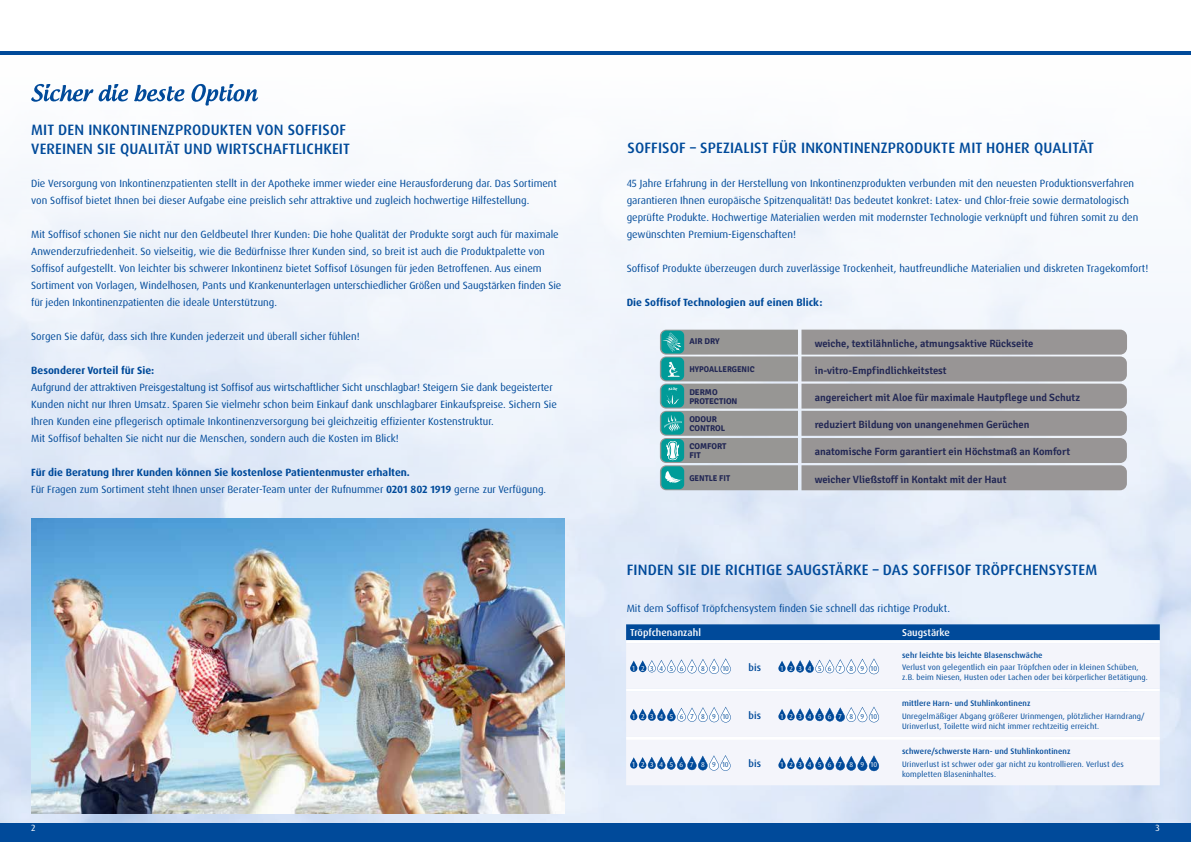
<style>
.page{position:relative;width:1191px;height:842px;background:#fff}
.page>*{position:absolute;margin:0;border:0;box-sizing:border-box;transform-origin:0 0}
.t1{font:500 15px/19px "Dax OT";letter-spacing:.01em;color:#004a9a}
.t2{font:10.5px/17px "Dax OT";color:#004a9a}
.t3{font:600 10.5px "Signika";color:#222754}
.t4{font:700 10.5px "Dax OT";color:#004a9a}
.t5{font:500 10px "Dax OT";color:#fff}
.t6{font:500 10px "Dax OT";letter-spacing:.005em;color:#004a9a}
.t7{font:9px "Dax OT";color:#fff}
.t8{font:700 8.4px/9px "Signika";color:#222754}
.t9{font:700 8.4px "Signika";color:#222754;scale:.95 1}
.t10{font:8px/10px "Dax OT";letter-spacing:.015em;color:#004a9a}
.t11{font:500 8px "Dax OT";letter-spacing:.015em;color:#004a9a}
.t12{font:7.1px "Dax OT";letter-spacing:.88em;color:#004a9a}
.t13{font:7.1px "Dax OT";letter-spacing:.88em;color:#fff}
.s1{font-weight:700}
.s2{color:#fff}
.s3{color:#004a9a}
</style>
<div class="page">
<hr style="left:0;top:51px;width:1191px;height:3px;background:#004a9a">
<div style="left:0;top:814px;width:1191px;height:28px;background:#004a9a"></div>
<img style="left:0;top:54px;width:1191px;height:769px">
<img style="left:31px;top:519px;width:533px;height:295px">
<svg style="left:31px;top:84px;width:227px;height:22px"></svg>
<div style="left:626px;top:624px;width:533px;height:16px;background:#004a9a"></div>
<svg style="left:626px;top:640px;width:533px;height:3px"></svg>
<div style="left:626px;top:643px;width:533px;height:142px;background:#f4f5fb"></div>
<svg style="left:630px;top:658px;width:101px;height:16px"></svg>
<svg style="left:630px;top:707px;width:101px;height:15px"></svg>
<svg style="left:630px;top:755px;width:100px;height:16px"></svg>
<svg style="left:660px;top:330px;width:467px;height:160px;background:#989c9d"></svg>
<svg style="left:778px;top:658px;width:101px;height:16px"></svg>
<svg style="left:778px;top:755px;width:101px;height:16px"></svg>
<svg style="left:778px;top:706px;width:101px;height:16px"></svg>
<h1 class="t1" style="left:31px;top:120px;width:320px">MIT DEN INKONTINENZPRODUKTEN VON SOFFISOF<br>VEREINEN SIE QUALITÄT UND WIRTSCHAFTLICHKEIT</h1>
<p class="t2" style="left:31px;top:175px;width:527px">Die Versorgung von Inkontinenzpatienten stellt in der Apotheke immer wieder eine Herausforderung dar. Das Sortiment von Soffisof bietet Ihnen bei dieser Aufgabe eine preislich sehr attraktive und zugleich hochwertige Hilfestellung.</p>
<p class="t2" style="left:31px;top:226px;width:532px">Mit Soffisof schonen Sie nicht nur den Geldbeutel Ihrer Kunden: Die hohe Qualität der Produkte sorgt auch für maximale Anwenderzufriedenheit. So vielseitig, wie die Bedürfnisse Ihrer Kunden sind, so breit ist auch die Produktpalette von Soffisof aufgestellt. Von leichter bis schwerer Inkontinenz bietet Soffisof Lösungen für jeden Betroffenen. Aus einem Sortiment von Vorlagen, Windelhosen, Pants und Krankenunterlagen unterschiedlicher Größen und Saugstärken finden Sie für jeden Inkontinenzpatienten die ideale Unterstützung.</p>
<p class="t2" style="left:31px;top:328px;width:330px">Sorgen Sie dafür, dass sich Ihre Kunden jederzeit und überall sicher fühlen!</p>
<p class="t4" style="left:31px;top:364px;width:125px">Besonderer Vorteil für Sie:</p>
<p class="t2" style="left:31px;top:379px;width:527px">Aufgrund der attraktiven Preisgestaltung ist Soffisof aus wirtschaftlicher Sicht unschlagbar! Steigern Sie dank begeisterter Kunden nicht nur Ihren Umsatz. Sparen Sie vielmehr schon beim Einkauf dank unschlagbarer Einkaufspreise. Sichern Sie Ihren Kunden eine pflegerisch optimale Inkontinenzversorgung bei gleichzeitig effizienter Kostenstruktur.<br>Mit Soffisof behalten Sie nicht nur die Menschen, sondern auch die Kosten im Blick!</p>
<p class="t2" style="left:31px;top:464px;width:516px"><span class="s1">Für die Beratung Ihrer Kunden können Sie kostenlose Patientenmuster erhalten.<br></span>Für Fragen zum Sortiment steht Ihnen unser Berater-Team unter der Rufnummer <span class="s1">0201 802 1919</span> gerne zur Verfügung.</p>
<h1 class="t1" style="left:627px;top:138px;width:468px">SOFFISOF – SPEZIALIST FÜR INKONTINENZPRODUKTE MIT HOHER QUALITÄT</h1>
<p class="t2" style="left:626px;top:175px;width:513px">45 Jahre Erfahrung in der Herstellung von Inkontinenzprodukten verbunden mit den neuesten Produktionsverfahren garantieren Ihnen europäische Spitzenqualität! Das bedeutet konkret: Latex- und Chlor-freie sowie dermatologisch geprüfte Produkte. Hochwertige Materialien werden mit modernster Technologie verknüpft und führen somit zu den gewünschten Premium-Eigenschaften!</p>
<p class="t2" style="left:626px;top:260px;width:523px">Soffisof Produkte überzeugen durch zuverlässige Trockenheit, hautfreundliche Materialien und diskreten Tragekomfort!</p>
<p class="t4" style="left:626px;top:296px;width:197px">Die Soffisof Technologien auf einen Blick:</p>
<p class="t8" style="left:689px;top:337px;width:32px">AIR DRY</p>
<p class="t9" style="left:689px;top:364px;width:75px">HYPOALLERGENIC*</p>
<p class="t8" style="left:689px;top:388px;width:50px">DERMO<br>PROTECTION</p>
<p class="t8" style="left:689px;top:442px;width:39px">COMFORT<br>FIT</p>
<p class="t8" style="left:689px;top:415px;width:37px">ODOUR<br>CONTROL</p>
<p class="t3" style="left:814px;top:337px;width:220px">weiche, textilähnliche, atmungsaktive Rückseite</p>
<p class="t3" style="left:814px;top:364px;width:133px">in-vitro-Empfindlichkeitstest</p>
<p class="t3" style="left:814px;top:391px;width:267px">angereichert mit Aloe für maximale Hautpflege und Schutz</p>
<p class="t3" style="left:814px;top:419px;width:216px">reduziert Bildung von unangenehmen Gerüchen</p>
<p class="t3" style="left:814px;top:446px;width:257px">anatomische Form garantiert ein Höchstmaß an Komfort</p>
<p class="t9" style="left:689px;top:473px;width:44px">GENTLE FIT</p>
<p class="t3" style="left:814px;top:473px;width:193px">weicher Vließstoff in Kontakt mit der Haut</p>
<h1 class="t1" style="left:627px;top:561px;width:472px">FINDEN SIE DIE RICHTIGE SAUGSTÄRKE – DAS SOFFISOF TRÖPFCHENSYSTEM</h1>
<p class="t2" style="left:626px;top:600px;width:325px">Mit dem Soffisof Tröpfchensystem finden Sie schnell das richtige Produkt.</p>
<p class="t5" style="left:630px;top:626px;width:72px">Tröpfchenanzahl</p>
<p class="t5" style="left:902px;top:626px;width:49px">Saugstärke</p>
<p class="t12" style="left:632px;top:663px;width:98px"><span class="s2">12</span>34567 8 910</p>
<p class="t11" style="left:902px;top:650px;width:142px">sehr leichte bis leichte Blasenschwäche</p>
<p class="t10" style="left:902px;top:663px;width:247px">Verlust von gelegentlich ein paar Tröpfchen oder in kleinen Schüben, z.B. beim Niesen, Husten oder Lachen oder bei körperlicher Betätigung.</p>
<p class="t6" style="left:748px;top:661px;width:14px">bis</p>
<p class="t12" style="left:780px;top:664px;width:98px"><span class="s2">1234</span>567 8 910</p>
<p class="t12" style="left:632px;top:712px;width:98px"><span class="s2">12345</span>67 8 910</p>
<p class="t13" style="left:632px;top:760px;width:98px">1234567 8 <span class="s3">910</span></p>
<p class="t6" style="left:748px;top:709px;width:14px">bis</p>
<p class="t6" style="left:748px;top:757px;width:14px">bis</p>
<p class="t13" style="left:780px;top:712px;width:98px">1234567 <span class="s3">8 910</span></p>
<p class="t13" style="left:780px;top:760px;width:98px">1234567 8 910</p>
<p class="t11" style="left:902px;top:698px;width:130px">mittlere Harn- und Stuhlinkontinenz</p>
<p class="t10" style="left:902px;top:711px;width:244px">Unregelmäßiger Abgang größerer Urinmengen, plötzlicher Harndrang/<br>Urinverlust, Toilette wird nicht immer rechtzeitig erreicht.</p>
<p class="t11" style="left:902px;top:746px;width:170px">schwere/schwerste Harn- und Stuhlinkontinenz</p>
<p class="t10" style="left:902px;top:759px;width:223px">Urinverlust ist schwer oder gar nicht zu kontrollieren. Verlust des kompletten Blaseninhaltes.</p>
<p class="t7" style="left:31px;top:822px;width:6px">2</p>
<p class="t7" style="left:1155px;top:822px;width:6px">3</p>
</div>
